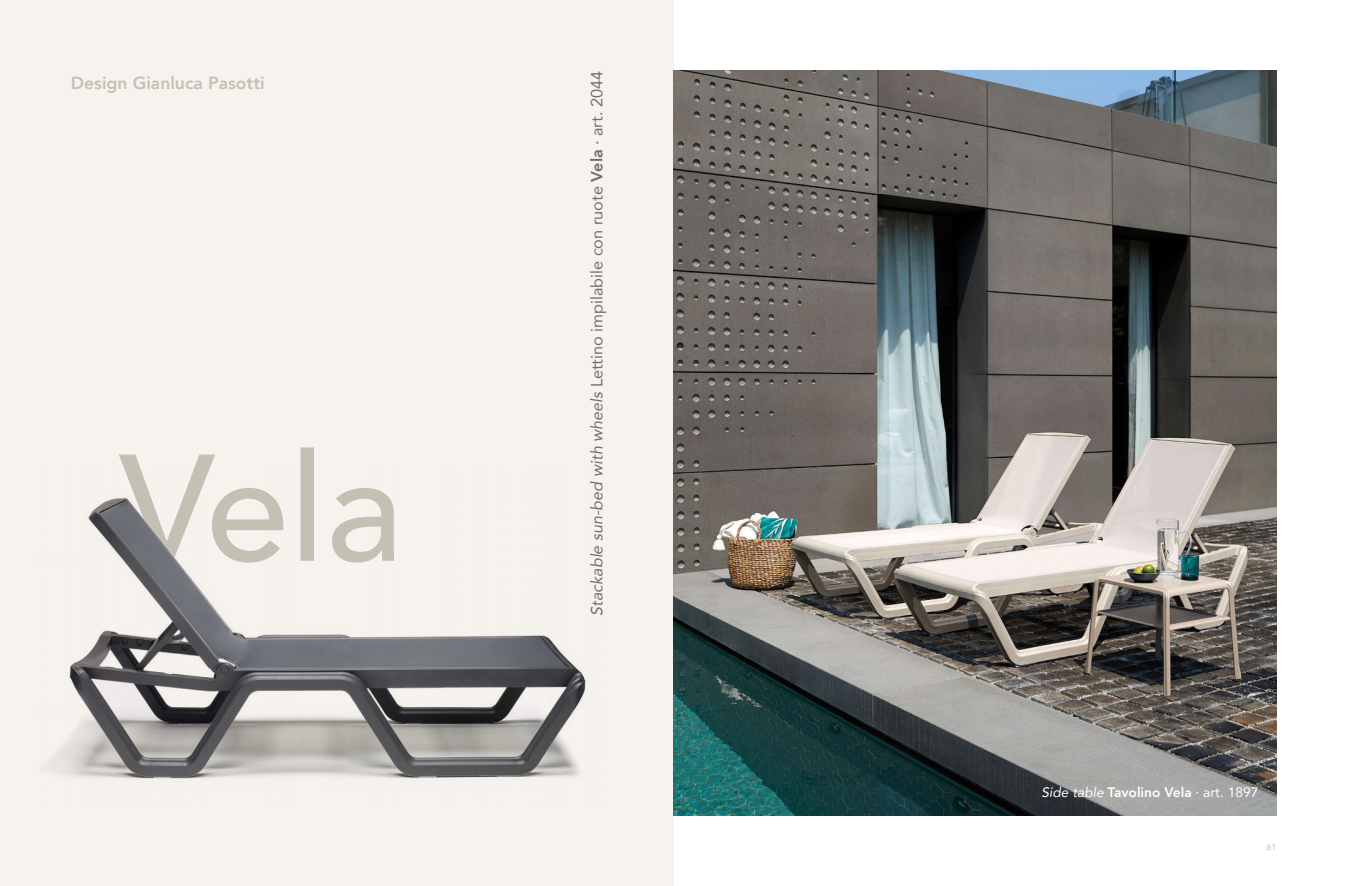
<style>
.page{position:relative;width:1347px;height:886px;background:#fff}
.page>*{position:absolute;margin:0;border:0;box-sizing:border-box;transform-origin:0 0}
.t1{font:800 17.5px "Avenir";color:#c5c0b4}
.t2{font:16.25px "Avenir";color:#706f6f}
.t3{font:800 13.75px "Avenir";color:#fff}
.t4{font:300 8.75px "Avenir";color:#aeaeae}
.s1{font-style:italic}
.s2{font-weight:800}
.s3{font-weight:400;font-style:italic}
.s4{font-weight:400}
</style>
<div class="page">
<div style="left:0;top:0;width:673px;height:886px;background:#f6f3ef"></div>
<img style="left:673px;top:71px;width:603px;height:744px">
<svg style="left:119px;top:447px;width:195px;height:22px"></svg>
<img style="left:46px;top:469px;width:540px;height:310px">
<p class="t1" style="left:71px;top:69px;width:195px">Design Gianluca Pasotti</p>
<p class="t2" style="left:584px;top:616px;width:546px;rotate:-90deg"><span class="s1">Stackable sun-bed with wheels</span> Lettino impilabile con ruote <span class="s2">Vela</span> ∙ art. 2044</p>
<p class="t3" style="left:1041px;top:782px;width:218px"><span class="s3">Side table</span> Tavolino Vela <span class="s4">∙ art. 1897</span></p>
<p class="t4" style="left:1266px;top:842px;width:11px">61</p>
</div>
